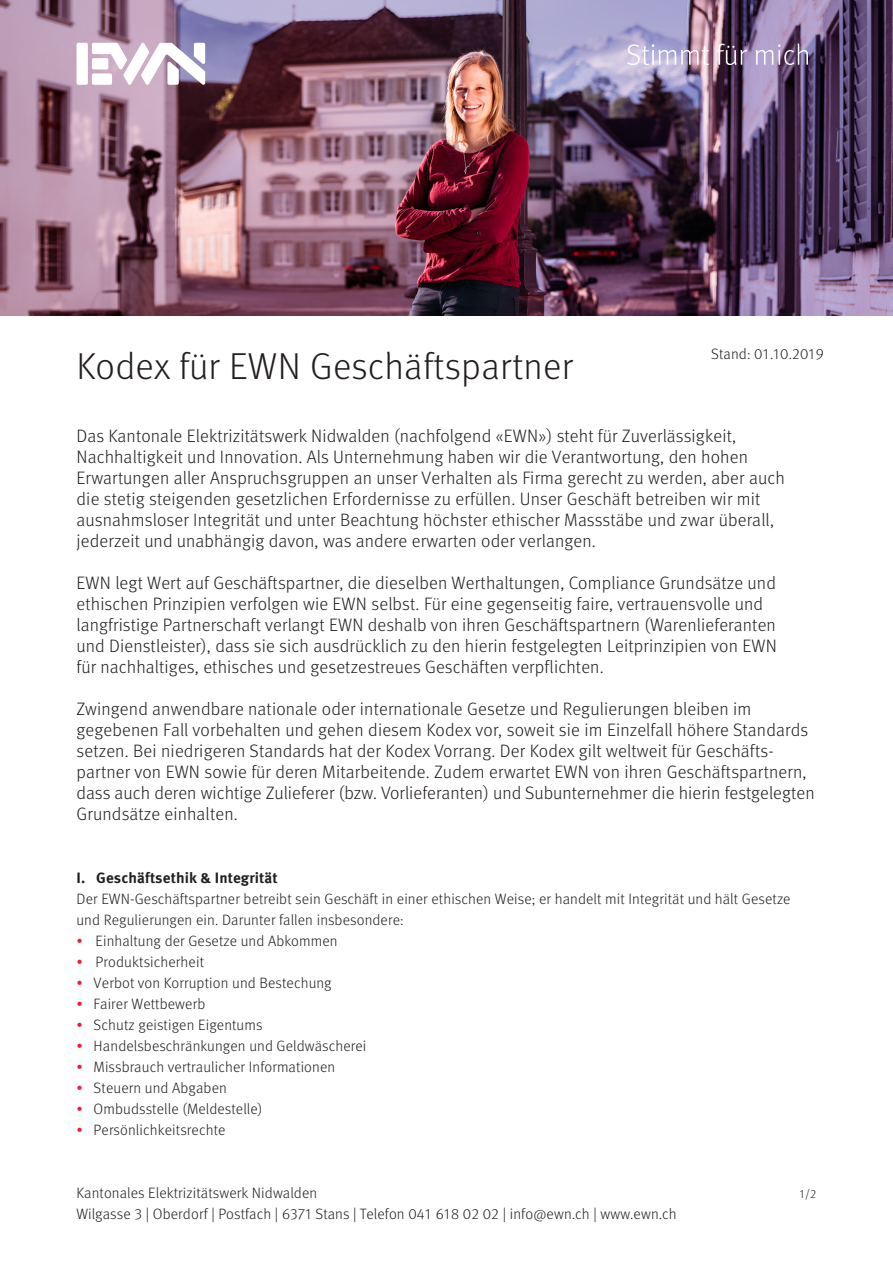
<style>
.page{position:relative;width:893px;height:1263px;background:#fff}
.page>*{position:absolute;margin:0;border:0;box-sizing:border-box;transform-origin:0 0}
.t1{font:300 37.5px "Meta Pro";letter-spacing:.005em;color:#231f20}
.t2{font:300 18px/21px "Meta Pro";letter-spacing:.01em;color:#231f20}
.t3{font:300 15px/21px "Meta Pro";letter-spacing:.01em;color:#231f20}
.t4{font:700 15px "Meta Pro";letter-spacing:.01em;color:#231f20}
.t5{font:300 12px "Meta Pro";color:#231f20}
.s1{color:#ed1a3a}
</style>
<div class="page">
<img style="left:0;top:0;width:893px;height:316px">
<div style="left:77px;top:43px;width:11px;height:42px;background:#fff;border-radius:2px"></div>
<svg style="left:92px;top:43px;width:113px;height:42px"></svg>
<svg style="left:627px;top:44px;width:82px;height:21px;background:#c8bcd5"></svg>
<svg style="left:717px;top:44px;width:30px;height:21px"></svg>
<svg style="left:756px;top:43px;width:52px;height:22px"></svg>
<h1 class="t1" style="left:77px;top:339px;width:498px">Kodex für EWN Geschäftspartner</h1>
<p class="t3" style="left:711px;top:342px;width:114px">Stand: 01.10.2019</p>
<p class="t2" style="left:77px;top:424px;width:710px">Das Kantonale Elektrizitätswerk Nidwalden (nachfolgend «EWN») steht für Zuverlässigkeit, Nachhaltigkeit und Innovation. Als Unternehmung haben wir die Verantwortung, den hohen Erwartungen aller Anspruchsgruppen an unser Verhalten als Firma gerecht zu werden, aber auch die stetig steigenden gesetzlichen Erfordernisse zu erfüllen. Unser Geschäft betreiben wir mit ausnahmsloser Integrität und unter Beachtung höchster ethischer Massstäbe und zwar überall, jederzeit und unabhängig davon, was andere erwarten oder verlangen.</p>
<p class="t2" style="left:77px;top:571px;width:702px">EWN legt Wert auf Geschäftspartner, die dieselben Werthaltungen, Compliance Grundsätze und ethischen Prinzipien verfolgen wie EWN selbst. Für eine gegenseitig faire, vertrauensvolle und langfristige Partnerschaft verlangt EWN deshalb von ihren Geschäftspartnern (Warenlieferanten und Dienstleister), dass sie sich ausdrücklich zu den hierin festgelegten Leitprinzipien von EWN für nachhaltiges, ethisches und gesetzestreues Geschäften verpflichten.</p>
<p class="t2" style="left:77px;top:697px;width:740px">Zwingend anwendbare nationale oder internationale Gesetze und Regulierungen bleiben im gegebenen Fall vorbehalten und gehen diesem Kodex vor, soweit sie im Einzelfall höhere Standards setzen. Bei niedrigeren Standards hat der Kodex Vorrang. Der Kodex gilt weltweit für Geschäfts&shy;partner von EWN sowie für deren Mitarbeitende. Zudem erwartet EWN von ihren Geschäftspartnern, dass auch deren wichtige Zulieferer (bzw. Vorlieferanten) und Subunternehmer die hierin festgelegten Grundsätze einhalten.</p>
<p class="t4" style="left:77px;top:866px;width:203px">I. Geschäftsethik &amp; Integrität</p>
<p class="t3" style="left:77px;top:887px;width:715px">Der EWN-Geschäftspartner betreibt sein Geschäft in einer ethischen Weise; er handelt mit Integrität und hält Gesetze und Regulierungen ein. Darunter fallen insbesondere:</p>
<p class="t3" style="left:77px;top:929px;width:263px"><span class="s1">•</span> Einhaltung der Gesetze und Abkommen</p>
<p class="t3" style="left:77px;top:950px;width:129px"><span class="s1">•</span> Produktsicherheit</p>
<p class="t3" style="left:77px;top:971px;width:257px"><span class="s1">•</span> Verbot von Korruption und Bestechung</p>
<p class="t3" style="left:77px;top:992px;width:130px"><span class="s1">•</span> Fairer Wettbewerb</p>
<p class="t3" style="left:77px;top:1013px;width:188px"><span class="s1">•</span> Schutz geistigen Eigentums</p>
<p class="t3" style="left:77px;top:1034px;width:291px"><span class="s1">•</span> Handelsbeschränkungen und Geldwäscherei</p>
<p class="t3" style="left:77px;top:1055px;width:260px"><span class="s1">•</span> Missbrauch vertraulicher Informationen</p>
<p class="t3" style="left:77px;top:1076px;width:152px"><span class="s1">•</span> Steuern und Abgaben</p>
<p class="t3" style="left:77px;top:1097px;width:187px"><span class="s1">•</span> Ombudsstelle (Meldestelle)</p>
<p class="t3" style="left:77px;top:1118px;width:150px"><span class="s1">•</span> Persönlichkeitsrechte</p>
<p class="t3" style="left:77px;top:1181px;width:602px">Kantonales Elektrizitätswerk Nidwalden<br>Wilgasse 3 | Oberdorf | Postfach | 6371 Stans | Telefon 041 618 02 02 | info@ewn.ch | www.ewn.ch</p>
<p class="t5" style="left:799px;top:1185px;width:18px">1/2</p>
</div>
